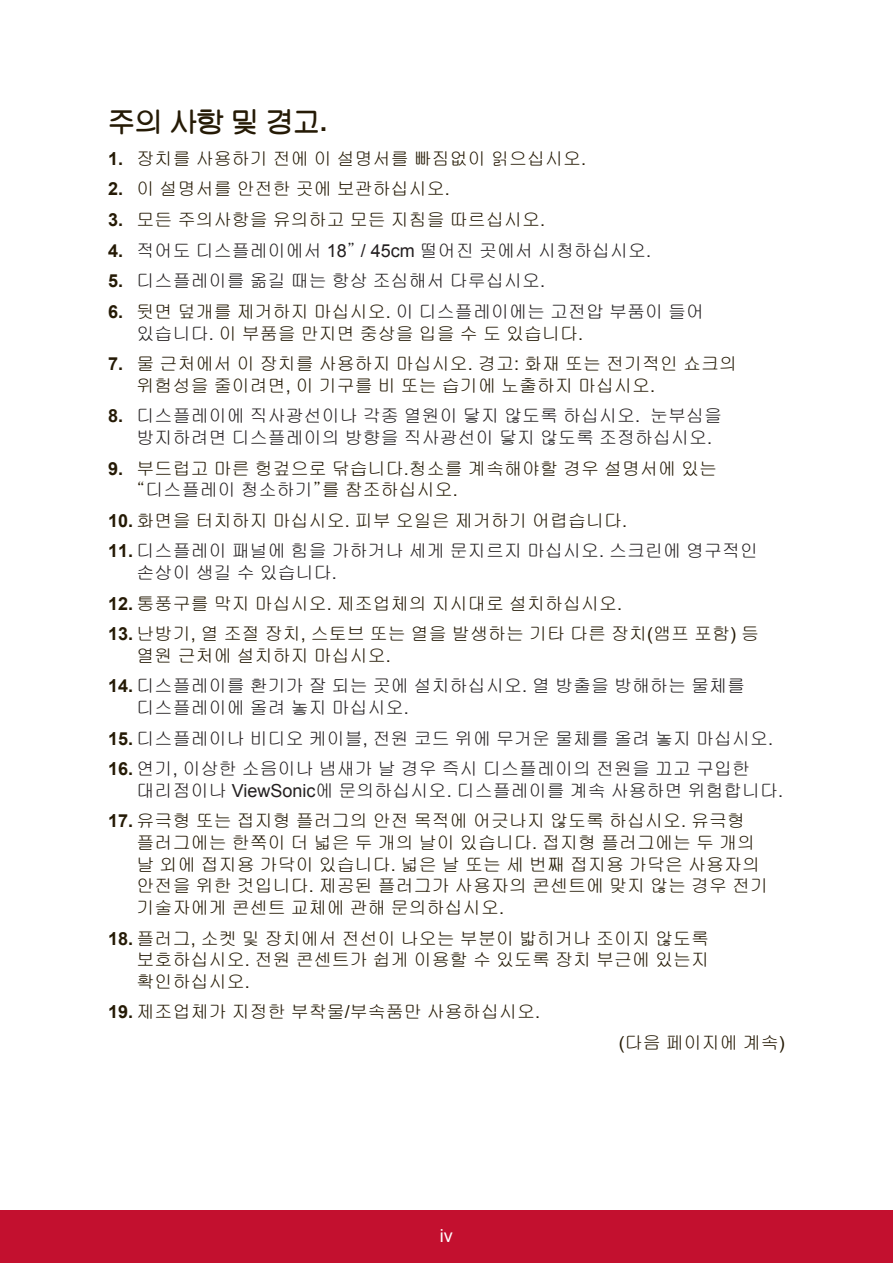
<style>
.page{position:relative;width:893px;height:1263px;background:#fff}
.page>*{position:absolute;margin:0;border:0;box-sizing:border-box;transform-origin:0 0}
.t1{font:27px "Tae Gulim";color:#251a05}
.t2{font:18px/21.6px "Gulim";color:#251a05}
.t3{font:18px/21.6px "Gulim";color:#231f20}
.t4{font:18px "Arial";color:#fff}
.s1{font-family:"Arial";font-weight:700}
.s2{font-family:"Arial"}
.s3{font-family:"Arial";font-weight:700;color:#251a05}
.s4{color:#231f20}
.s5{font-family:"Arial";color:#231f20}
</style>
<div class="page">
<div style="left:0;top:1210px;width:892px;height:53px;background:#c3102f"></div>
<h1 class="t1" style="left:108px;top:107px;width:221px">주의 사항 및 경고<span class="s1">.</span></h1>
<p class="t2" style="left:108px;top:148px;width:479px"><span class="s1">1.</span> 장치를 사용하기 전에 이 설명서를 빠짐없이 읽으십시오<span class="s2">.</span></p>
<p class="t2" style="left:108px;top:178px;width:343px"><span class="s1">2.</span> 이 설명서를 안전한 곳에 보관하십시오<span class="s2">.</span></p>
<p class="t2" style="left:108px;top:209px;width:438px"><span class="s1">3.</span> 모든 주의사항을 유의하고 모든 지침을 따르십시오<span class="s2">.</span></p>
<p class="t3" style="left:108px;top:239px;width:544px"><span class="s3">4.</span> 적어도 디스플레이에서 <span class="s2">18</span>” <span class="s2">/ 45cm</span> 떨어진 곳에서 시청하십시오<span class="s2">.</span></p>
<p class="t3" style="left:108px;top:270px;width:438px"><span class="s3">5.</span> 디스플레이를 옮길 때는 항상 조심해서 다루십시오<span class="s2">.</span></p>
<p class="t2" style="left:136px;top:301px;width:569px;text-indent:-28px"><span class="s1">6.</span> 뒷면 덮개를 제거하지 마십시오<span class="s2">.</span> <span class="s4">이 디스플레이에는 고전압 부품이 들어 있습니다</span><span class="s5">.</span> 이 부품을 만지면 중상을 입을 수 도 있습니다<span class="s2">.</span></p>
<p class="t2" style="left:136px;top:353px;width:602px;text-indent:-28px"><span class="s1">7.</span> 물 근처에서 이 장치를 사용하지 마십시오<span class="s2">.</span> 경고<span class="s2">:</span> 화재 또는 전기적인 쇼크의 위험성을 줄이려면<span class="s2">,</span> 이 기구를 비 또는 습기에 노출하지 마십시오<span class="s2">.</span></p>
<p class="t3" style="left:136px;top:405px;width:586px;text-indent:-28px"><span class="s3">8.</span> 디스플레이에 직사광선이나 각종 열원이 닿지 않도록 하십시오<span class="s2">.</span> 눈부심을 방지하려면 디스플레이의 방향을 직사광선이 닿지 않도록 조정하십시오<span class="s2">.</span></p>
<p class="t2" style="left:136px;top:457px;width:582px;text-indent:-28px"><span class="s1">9.</span> 부드럽고 마른 헝겊으로 닦습니다<span class="s2">.</span>청소를 계속해야할 경우 설명서에 있는 “<span class="s4">디스플레이 청소하기</span>”를 참조하십시오<span class="s2">.</span></p>
<p class="t2" style="left:108px;top:509px;width:520px"><span class="s1">10.</span> 화면을 터치하지 마십시오<span class="s2">.</span> 피부 오일은 제거하기 어렵습니다<span class="s2">.</span></p>
<p class="t3" style="left:136px;top:540px;width:623px;text-indent:-28px"><span class="s3">11.</span> 디스플레이 패널에 힘을 가하거나 세게 문지르지 마십시오<span class="s2">.</span> 스크린에 영구적인 손상이 생길 수 있습니다<span class="s2">.</span></p>
<p class="t2" style="left:108px;top:592px;width:515px"><span class="s1">12.</span> 통풍구를 막지 마십시오<span class="s2">.</span> 제조업체의 지시대로 설치하십시오<span class="s2">.</span></p>
<p class="t2" style="left:136px;top:623px;width:624px;text-indent:-28px"><span class="s1">13.</span> 난방기<span class="s2">,</span> 열 조절 장치<span class="s2">,</span> 스토브 또는 열을 발생하는 기타 다른 장치<span class="s2">(</span>앰프 포함<span class="s2">)</span> 등 열원 근처에 설치하지 마십시오<span class="s2">.</span></p>
<p class="t3" style="left:136px;top:675px;width:610px;text-indent:-28px"><span class="s3">14.</span> 디스플레이를 환기가 잘 되는 곳에 설치하십시오<span class="s2">.</span> 열 방출을 방해하는 물체를 디스플레이에 올려 놓지 마십시오<span class="s2">.</span></p>
<p class="t3" style="left:108px;top:727px;width:666px"><span class="s3">15.</span> 디스플레이나 비디오 케이블<span class="s2">,</span> 전원 코드 위에 무거운 물체를 올려 놓지 마십시오<span class="s2">.</span></p>
<p class="t3" style="left:136px;top:758px;width:647px;text-indent:-28px"><span class="s3">16.</span> 연기<span class="s2">,</span> 이상한 소음이나 냄새가 날 경우 즉시 디스플레이의 전원을 끄고 구입한 대리점이나 <span class="s2">ViewSonic</span>에 문의하십시오<span class="s2">.</span> 디스플레이를 계속 사용하면 위험합니다<span class="s2">.</span></p>
<p class="t2" style="left:136px;top:810px;width:633px;text-indent:-28px"><span class="s1">17.</span> 유극형 또는 접지형 플러그의 안전 목적에 어긋나지 않도록 하십시오<span class="s2">.</span> 유극형 플러그에는 한쪽이 더 넓은 두 개의 날이 있습니다<span class="s2">.</span> 접지형 플러그에는 두 개의 날 외에 접지용 가닥이 있습니다<span class="s2">.</span> 넓은 날 또는 세 번째 접지용 가닥은 사용자의 안전을 위한 것입니다<span class="s2">.</span> 제공된 플러그가 사용자의 콘센트에 맞지 않는 경우 전기 기술자에게 콘센트 교체에 관해 문의하십시오<span class="s2">.</span></p>
<p class="t2" style="left:136px;top:927px;width:574px;text-align:justify;text-indent:-28px"><span class="s1">18.</span> 플러그<span class="s2">,</span> 소켓 및 장치에서 전선이 나오는 부분이 밟히거나 조이지 않도록 보호하십시오<span class="s2">.</span> 전원 콘센트가 쉽게 이용할 수 있도록 장치 부근에 있는지 확인하십시오<span class="s2">.</span></p>
<p class="t2" style="left:108px;top:1001px;width:433px"><span class="s1">19.</span> 제조업체가 지정한 부착물<span class="s2">/</span>부속품만 사용하십시오<span class="s2">.</span></p>
<p class="t2" style="left:618px;top:1031px;width:167px"><span class="s2">(</span>다음 페이지에 계속<span class="s2">)</span></p>
<p class="t4" style="left:440px;top:1223px;width:14px">iv</p>
</div>
